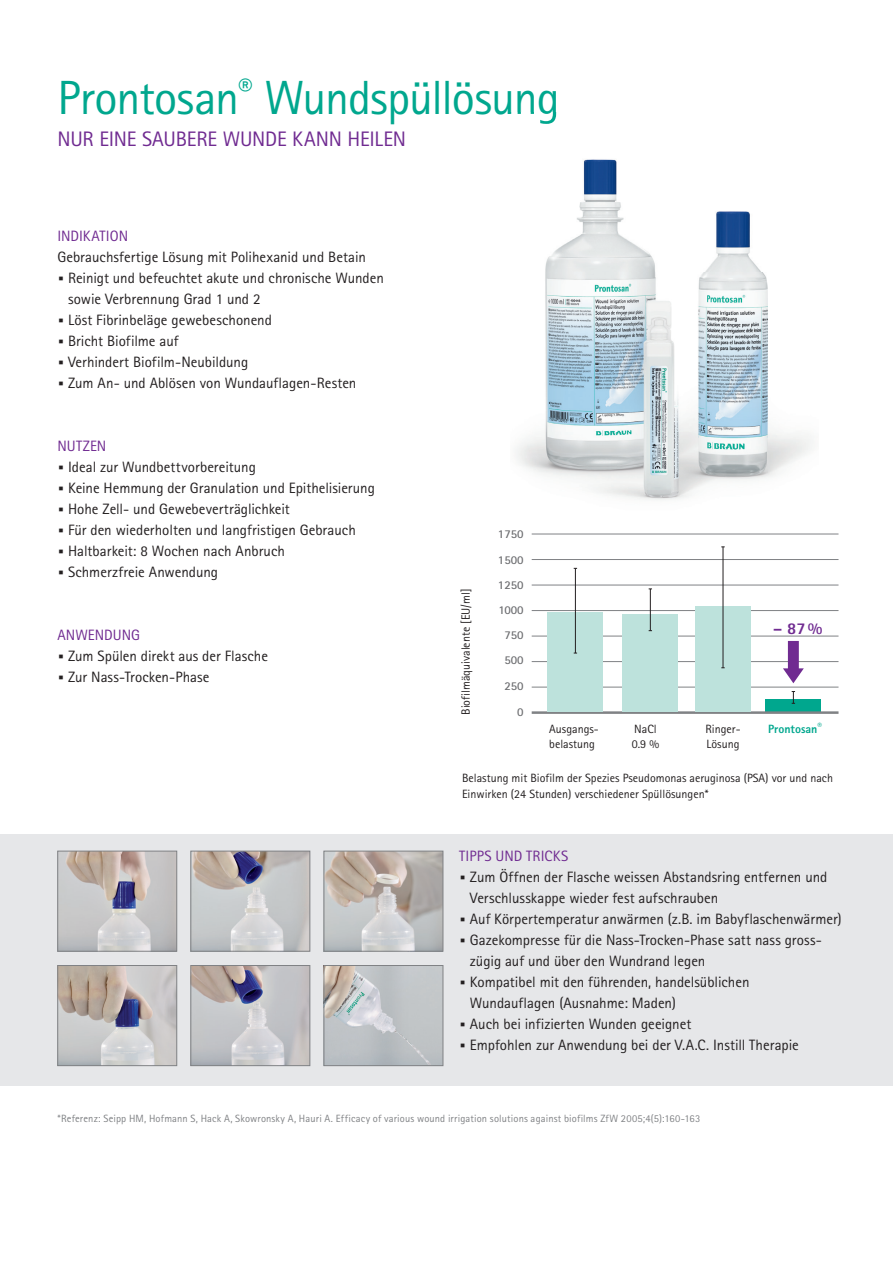
<style>
.page{position:relative;width:893px;height:1263px;background:#fff}
.page>*{position:absolute;margin:0;border:0;box-sizing:border-box;transform-origin:0 0}
.t1{font:48px "Rotis Sans Serif Pro";letter-spacing:-.02em;color:#00a78e}
.t2{font:21px "Rotis Sans Serif Pro";letter-spacing:-.01em;color:#702b91}
.t3{font:800 16.5px "Rotis Sans Serif Pro";color:#702b91}
.t4{font:15px/21px "Rotis Sans Serif Pro";color:#231f20}
.t5{font:15px "Rotis Sans Serif Pro";color:#702b91}
.t6{font:12px/15px "Rotis Sans Serif Pro";color:#231f20}
.t7{font:700 12px "Rotis Sans Serif Pro";color:#6c6d70}
.t8{font:800 12px "Rotis Sans Serif Pro";color:#00a78e}
.t9{font:10.5px "Rotis Sans Serif Pro";letter-spacing:.015em;color:#808285}
.s1{font-weight:800;font-size:30px}
.s2{color:#702b91}
</style>
<div class="page">
<div style="left:0;top:834px;width:893px;height:251px;background:#e6e7e9"></div>
<img style="left:516px;top:113px;width:302px;height:422px">
<img style="left:511px;top:113px;width:45px;height:11px">
<div style="left:766px;top:699px;width:55px;height:12px;background:#00a78e"></div>
<hr style="left:532px;top:534px;width:306px;height:1px;background:#808285">
<hr style="left:532px;top:559px;width:306px;height:1px;background:#808285">
<hr style="left:532px;top:585px;width:306px;height:1px;background:#808285">
<hr style="left:532px;top:610px;width:306px;height:1px;background:#808285">
<hr style="left:532px;top:636px;width:306px;height:1px;background:#808285">
<hr style="left:532px;top:661px;width:306px;height:1px;background:#808285">
<hr style="left:532px;top:687px;width:306px;height:1px;background:#808285">
<hr style="left:532px;top:711px;width:306px;height:3px;background:#808285">
<svg style="left:792px;top:691px;width:3px;height:13px"></svg>
<div style="left:695px;top:606px;width:56px;height:105px;background:#bde2dc"></div>
<div style="left:623px;top:614px;width:55px;height:97px;background:#bde2dc"></div>
<div style="left:548px;top:612px;width:55px;height:99px;background:#bde2dc"></div>
<hr style="left:723px;top:547px;width:1px;height:121px;background:#231f20">
<hr style="left:650px;top:589px;width:1px;height:42px;background:#231f20">
<hr style="left:575px;top:568px;width:1px;height:85px;background:#231f20">
<svg style="left:783px;top:641px;width:21px;height:42px"></svg>
<img style="left:59px;top:853px;width:116px;height:96px">
<div style="left:57px;top:851px;width:120px;height:100px;border:1px solid #808285"></div>
<img style="left:192px;top:853px;width:116px;height:96px">
<div style="left:190px;top:851px;width:120px;height:100px;border:1px solid #808285"></div>
<img style="left:326px;top:853px;width:115px;height:96px">
<div style="left:324px;top:851px;width:119px;height:100px;border:1px solid #808285"></div>
<img style="left:59px;top:967px;width:116px;height:97px">
<div style="left:57px;top:965px;width:120px;height:101px;border:1px solid #808285"></div>
<img style="left:192px;top:967px;width:116px;height:97px">
<div style="left:190px;top:965px;width:120px;height:101px;border:1px solid #808285"></div>
<img style="left:326px;top:967px;width:115px;height:97px">
<div style="left:324px;top:965px;width:119px;height:101px;border:1px solid #808285"></div>
<h1 class="t1" style="left:57px;top:69px;width:504px">Prontosan<sup>®</sup> Wundspüllösung</h1>
<h2 class="t2" style="left:57px;top:127px;width:350px">NUR EINE SAUBERE WUNDE KANN HEILEN</h2>
<p class="t5" style="left:57px;top:227px;width:72px">INDIKATION</p>
<p class="t4" style="left:57px;top:247px;width:310px">Gebrauchsfertige Lösung mit Polihexanid und Betain</p>
<p class="t4" style="left:57px;top:268px;width:328px"><span class="s1">·</span> Reinigt und befeuchtet akute und chronische Wunden</p>
<p class="t4" style="left:68px;top:289px;width:194px">sowie Verbrennung Grad 1 und 2</p>
<p class="t4" style="left:57px;top:310px;width:216px"><span class="s1">·</span> Löst Fibrinbeläge gewebeschonend</p>
<p class="t4" style="left:57px;top:331px;width:123px"><span class="s1">·</span> Bricht Biofilme auf</p>
<p class="t4" style="left:57px;top:352px;width:192px"><span class="s1">·</span> Verhindert Biofilm-Neubildung</p>
<p class="t4" style="left:57px;top:373px;width:301px"><span class="s1">·</span> Zum An- und Ablösen von Wundauflagen-Resten</p>
<p class="t4" style="left:57px;top:436px;width:319px"><span class="s2">NUTZEN<br></span><span class="s1">·</span> Ideal zur Wundbettvorbereitung<br><span class="s1">·</span> Keine Hemmung der Granulation und Epithelisierung <span class="s1">·</span> Hohe Zell- und Gewebeverträglichkeit<br><span class="s1">·</span> Für den wiederholten und langfristigen Gebrauch<br><span class="s1">·</span> Haltbarkeit: 8 Wochen nach Anbruch<br><span class="s1">·</span> Schmerzfreie Anwendung</p>
<p class="t4" style="left:57px;top:625px;width:212px"><span class="s2">ANWENDUNG<br></span><span class="s1">·</span> Zum Spülen direkt aus der Flasche <span class="s1">·</span> Zur Nass-Trocken-Phase</p>
<p class="t7" style="left:498px;top:527px;width:27px">1750</p>
<p class="t6" style="left:458px;top:715px;width:128px;rotate:-90deg">Biofilmäquivalente [EU/ml]</p>
<p class="t7" style="left:498px;top:552px;width:27px">1500</p>
<p class="t7" style="left:498px;top:578px;width:27px">1250</p>
<p class="t7" style="left:498px;top:603px;width:27px">1000</p>
<p class="t7" style="left:504px;top:628px;width:21px">750</p>
<p class="t7" style="left:504px;top:653px;width:21px">500</p>
<p class="t7" style="left:504px;top:679px;width:21px">250</p>
<p class="t7" style="left:517px;top:704px;width:8px">0</p>
<p class="t3" style="left:773px;top:617px;width:51px">– 87 %</p>
<p class="t6" style="left:549px;top:722px;width:51px">Ausgangs&shy;belastung</p>
<p class="t6" style="left:632px;top:722px;width:29px">NaCl<br>0.9 %</p>
<p class="t6" style="left:705px;top:722px;width:37px">Ringer-<br>Lösung</p>
<p class="t8" style="left:768px;top:721px;width:55px">Prontosan<sup>®</sup></p>
<p class="t6" style="left:462px;top:770px;width:372px;line-height:16.5px">Belastung mit Biofilm der Spezies Pseudomonas aeruginosa (PSA) vor und nach<br>Einwirken (24 Stunden) verschiedener Spüllösungen*</p>
<p class="t5" style="left:459px;top:847px;width:111px">TIPPS UND TRICKS</p>
<p class="t4" style="left:459px;top:867px;width:370px"><span class="s1">·</span> Zum Öffnen der Flasche weissen Abstandsring entfernen und</p>
<p class="t4" style="left:470px;top:888px;width:250px">Verschlusskappe wieder fest aufschrauben</p>
<p class="t4" style="left:459px;top:909px;width:384px"><span class="s1">·</span> Auf Körpertemperatur anwärmen (z.B. im Babyflaschenwärmer)</p>
<p class="t4" style="left:459px;top:930px;width:364px"><span class="s1">·</span> Gazekompresse für die Nass-Trocken-Phase satt nass gross-</p>
<p class="t4" style="left:470px;top:951px;width:237px">zügig auf und über den Wundrand legen</p>
<p class="t4" style="left:459px;top:972px;width:292px"><span class="s1">·</span> Kompatibel mit den führenden, handelsüblichen</p>
<p class="t4" style="left:470px;top:993px;width:208px">Wundauflagen (Ausnahme: Maden)</p>
<p class="t4" style="left:459px;top:1014px;width:234px"><span class="s1">·</span> Auch bei infizierten Wunden geeignet</p>
<p class="t4" style="left:459px;top:1035px;width:341px"><span class="s1">·</span> Empfohlen zur Anwendung bei der V.A.C. Instill Therapie</p>
<p class="t9" style="left:57px;top:1112px;width:644px">*Referenz: Seipp HM, Hofmann S, Hack A, Skowronsky A, Hauri A. Efficacy of various wound irrigation solutions against biofilms ZfW 2005;4(5):160-163</p>
</div>
